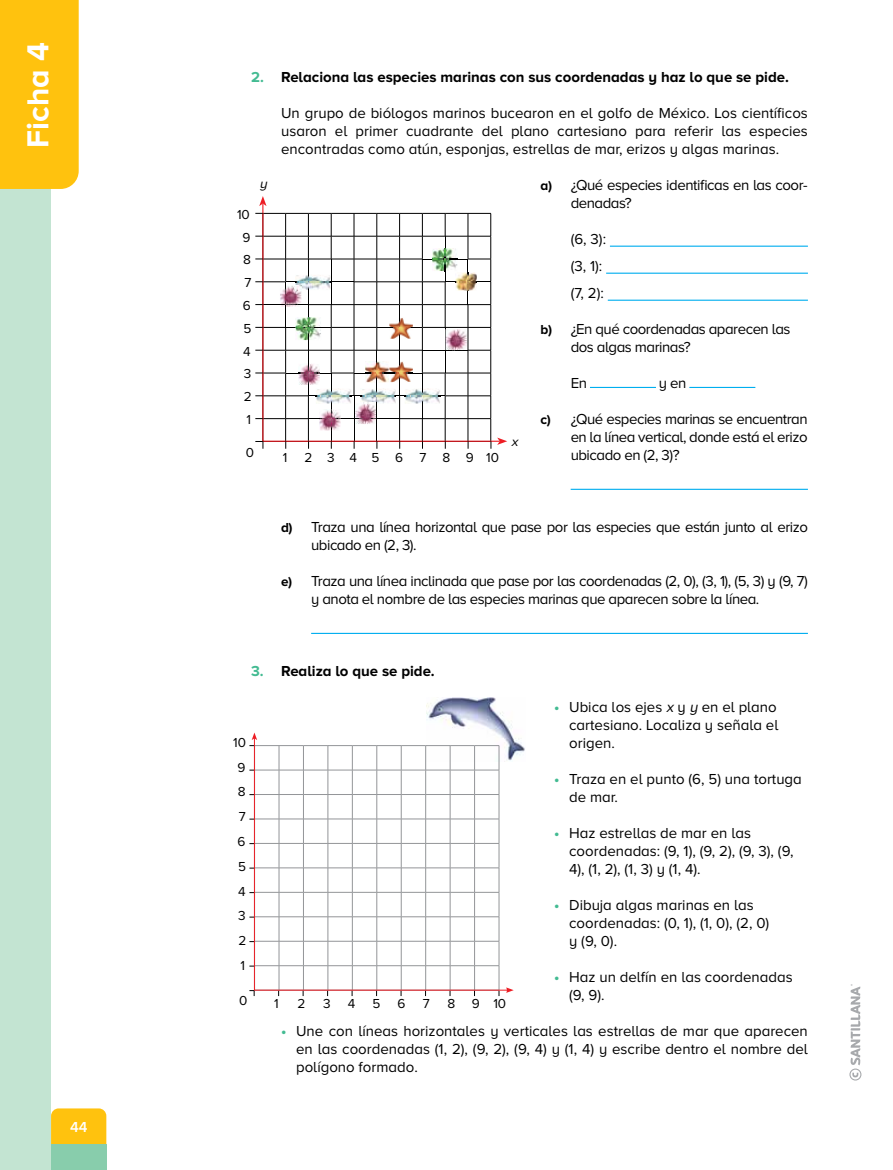
<style>
.page{position:relative;width:893px;height:1170px;background:#fff}
.page>*{position:absolute;margin:0;border:0;box-sizing:border-box;transform-origin:0 0}
.t1{font:700 31.5px "Proxima Nova A";color:#fff}
.t2{font:15px/18px "Proxima Nova A";letter-spacing:-.03em;color:#000}
.t3{font:15px/18px "Proxima Nova A";color:#000}
.t4{font:700 15px "Proxima Nova A";color:#000}
.t5{font:600 15px "Proxima Nova A";color:#fff}
.t6{font:13.5px/22.8px "Proxima Nova A";letter-spacing:1.095em;color:#000}
.t7{font:13.5px/24.8px "Proxima Nova";color:#000;text-align:center}
.t8{font:italic 13.2px "Proxima Nova A";color:#000;scale:1.06 1}
.s1{color:#43bb92}
.s2{font-weight:700;font-size:13.5px}
.s3{font-weight:700;color:#43bb92}
.s4{font-style:italic}
</style>
<div class="page">
<div style="left:0;top:172px;width:51px;height:997px;background:#c3e4d2"></div>
<div style="left:0;top:0;width:79px;height:189px;background:#ffc20e"></div>
<hr style="left:610px;top:245px;width:198px;height:2px;background:#00aeef">
<hr style="left:606px;top:272px;width:202px;height:2px;background:#00aeef">
<hr style="left:608px;top:299px;width:200px;height:2px;background:#00aeef">
<hr style="left:571px;top:488px;width:237px;height:2px;background:#00aeef">
<hr style="left:311px;top:632px;width:497px;height:2px;background:#00aeef">
<hr style="left:590px;top:387px;width:66px;height:1px;background:#00aeef">
<hr style="left:689px;top:387px;width:66px;height:1px;background:#00aeef">
<svg style="left:262px;top:206px;width:229px;height:7px"></svg>
<svg style="left:259px;top:196px;width:8px;height:10px"></svg>
<svg style="left:255px;top:213px;width:252px;height:235px"></svg>
<img style="left:427px;top:697px;width:98px;height:64px">
<svg style="left:249px;top:732px;width:251px;height:263px"></svg>
<svg style="left:254px;top:737px;width:255px;height:253px"></svg>
<svg style="left:506px;top:987px;width:8px;height:5px"></svg>
<svg style="left:849px;top:984px;width:12px;height:96px"></svg>
<div style="left:51px;top:1108px;width:55px;height:36px;background:#ffc20e"></div>
<div style="left:51px;top:1144px;width:55px;height:25px;background:#88cdac"></div>
<h1 class="t1" style="left:20px;top:148px;width:107px;rotate:-90deg">Ficha 4</h1>
<p class="t5" style="left:70px;top:1118px;width:19px">44</p>
<p class="t4" style="left:251px;top:68px;width:539px"><span class="s1">2.</span> Relaciona las especies marinas con sus coordenadas y haz lo que se pide.</p>
<p class="t2" style="left:281px;top:104px;width:528px;text-align:justify">Un grupo de biólogos marinos bucearon en el golfo de México. Los científicos usaron el primer cuadrante del plano cartesiano para referir las especies encontradas como atún, esponjas, estrellas de mar, erizos y algas marinas.</p>
<p class="t2" style="left:571px;top:176px;width:239px;text-indent:-30px"><span class="s2">a)</span> ¿Qué especies identificas en las coor&shy;denadas?</p>
<p class="t2" style="left:571px;top:225px;width:37px;line-height:27px">(6, 3): (3, 1): (7, 2):</p>
<p class="t2" style="left:571px;top:320px;width:221px;text-indent:-30px"><span class="s2">b)</span> ¿En qué coordenadas aparecen las dos algas marinas?</p>
<p class="t2" style="left:571px;top:374px;width:18px">En</p>
<p class="t2" style="left:659px;top:374px;width:29px">y en</p>
<p class="t2" style="left:571px;top:410px;width:239px;text-align:justify;text-indent:-30px"><span class="s2">c)</span> ¿Qué especies marinas se encuentran en la línea vertical, donde está el erizo ubicado en (2, 3)?</p>
<p class="t8" style="left:259px;top:176px;width:11px">y</p>
<p class="t6" style="left:243px;top:203px;width:11px;text-indent:-5px">10<br>9<br>8<br>7<br>6<br>5<br>4<br>3<br>2<br>1</p>
<p class="t8" style="left:511px;top:434px;width:11px">x</p>
<p class="t6" style="left:246px;top:440px;width:10px">0</p>
<p class="t6" style="left:304px;top:446px;width:196px">2345678910</p>
<p class="t6" style="left:283px;top:446px;width:6px">1</p>
<p class="t2" style="left:311px;top:518px;width:498px;text-indent:-30px"><span class="s2">d)</span> Traza una línea horizontal que pase por las especies que están junto al erizo ubicado en (2, 3).</p>
<p class="t2" style="left:311px;top:572px;width:498px;text-indent:-30px"><span class="s2">e)</span> Traza una línea inclinada que pase por las coordenadas (2, 0), (3, 1), (5, 3) y (9, 7) y anota el nombre de las especies marinas que aparecen sobre la línea.</p>
<p class="t4" style="left:251px;top:662px;width:185px"><span class="s1">3.</span> Realiza lo que se pide.</p>
<p class="t2" style="left:569px;top:698px;width:211px;text-align:justify;text-indent:-15px"><span class="s3">•</span> Ubica los ejes <span class="s4">x</span> y <span class="s4">y</span> en el plano cartesiano. Localiza y señala el origen.</p>
<p class="t3" style="left:569px;top:770px;width:234px;text-indent:-15px"><span class="s3">•</span> Traza en el punto (6, 5) una tortuga de mar.</p>
<p class="t3" style="left:569px;top:824px;width:226px;text-indent:-15px"><span class="s3">•</span> Haz estrellas de mar en las coordenadas: (9, 1), (9, 2), (9, 3), (9,<br>4), (1, 2), (1, 3) y (1, 4).</p>
<p class="t3" style="left:569px;top:896px;width:202px;text-indent:-15px"><span class="s3">•</span> Dibuja algas marinas en las coordenadas: (0, 1), (1, 0), (2, 0) y (9, 0).</p>
<p class="t3" style="left:569px;top:968px;width:225px;text-indent:-15px"><span class="s3">•</span> Haz un delfín en las coordenadas (9, 9).</p>
<p class="t2" style="left:296px;top:1022px;width:513px;text-align:justify;text-indent:-15px"><span class="s3">•</span> Une con líneas horizontales y verticales las estrellas de mar que aparecen en las coordenadas (1, 2), (9, 2), (9, 4) y (1, 4) y escribe dentro el nombre del polígono formado.</p>
<p class="t7" style="left:233px;top:730px;width:15px">10<br>9<br>8<br>7<br>6<br>5<br>4<br>3<br>2<br>1</p>
<p class="t7" style="left:239px;top:988px;width:10px">0</p>
<p class="t7" style="left:274px;top:990px;width:6px">1</p>
<p class="t7" style="left:298px;top:990px;width:9px">2</p>
<p class="t7" style="left:323px;top:990px;width:9px">3</p>
<p class="t7" style="left:348px;top:990px;width:9px">4</p>
<p class="t7" style="left:373px;top:990px;width:9px">5</p>
<p class="t7" style="left:398px;top:990px;width:9px">6</p>
<p class="t7" style="left:423px;top:990px;width:8px">7</p>
<p class="t7" style="left:447px;top:990px;width:60px">8 910</p>
</div>
